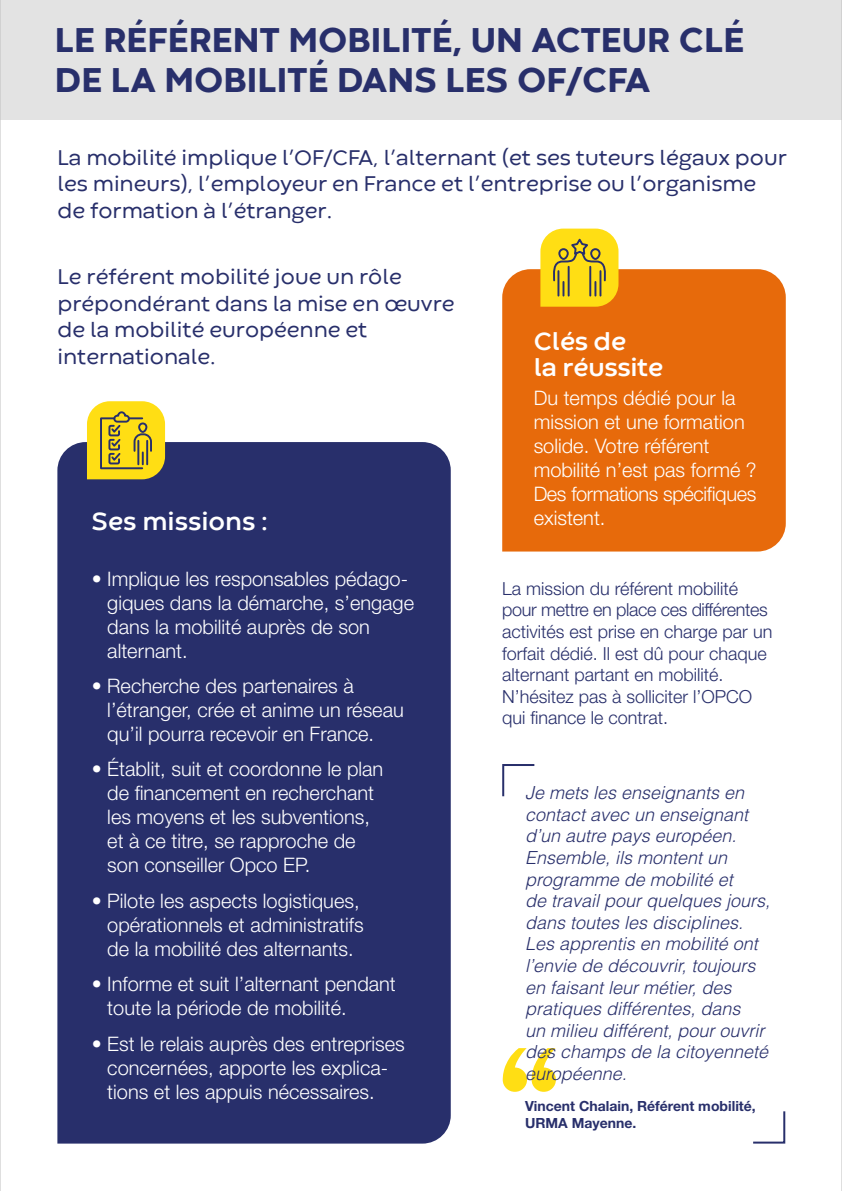
<style>
.page{position:relative;width:842px;height:1191px;background:#fff}
.page>*{position:absolute;margin:0;border:0;box-sizing:border-box;transform-origin:0 0}
.t1{font:800 36px/40px "Codec Warm";color:#282f6b}
.t2{font:700 26px/26px "Codec Warm";letter-spacing:-.01em;color:#fff}
.t3{font:22px/26.4px "Codec Warm";color:#282f6b}
.t4{font:300 20px/24px "Helvetica Neue LT Std";color:#fff}
.t5{font:italic 300 18px/21.6px "Helvetica LT Std";color:#282f6b}
.t6{font:300 18px/21.6px "Helvetica Neue LT Std";color:#282f6b}
.t7{font:700 14px/16.8px "Helvetica Neue LT Std";color:#282f6b}
</style>
<div class="page">
<div style="left:0;top:0;width:842px;height:119px;background:#e3e3e3"></div>
<div style="left:502px;top:269px;width:284px;height:282px;background:#e76a0b"></div>
<svg style="left:503px;top:1048px;width:53px;height:43px"></svg>
<svg style="left:502px;top:764px;width:33px;height:33px"></svg>
<svg style="left:753px;top:1111px;width:33px;height:33px"></svg>
<div style="left:57px;top:442px;width:394px;height:701px;background:#282f6b"></div>
<svg style="left:87px;top:401px;width:78px;height:78px;background:#dfc52a"></svg>
<svg style="left:540px;top:229px;width:78px;height:78px;background:#e7c925"></svg>
<hr style="left:841px;top:0;width:1px;height:1191px;background:#c1c0c0">
<hr style="left:0;top:0;width:1px;height:1191px;background:#c1c0c0">
<h1 class="t1" style="left:55px;top:22px;width:691px">LE RÉFÉRENT MOBILITÉ, UN ACTEUR CLÉ<br>DE LA MOBILITÉ DANS LES OF/CFA</h1>
<p class="t3" style="left:57px;top:146px;width:731px">La mobilité implique l’OF/CFA, l’alternant (et ses tuteurs légaux pour les mineurs), l’employeur en France et l’entreprise ou l’organisme de formation à l’étranger.</p>
<p class="t3" style="left:57px;top:265px;width:399px">Le référent mobilité joue un rôle prépondérant dans la mise en œuvre de la mobilité européenne et internationale.</p>
<h2 class="t2" style="left:92px;top:510px;width:178px">Ses missions :</h2>
<p class="t4" style="left:107px;top:566px;width:308px;text-indent:-16px">• Implique les responsables pédago&shy;giques dans la démarche, s’engage dans la mobilité auprès de son alternant.</p>
<p class="t4" style="left:107px;top:673px;width:298px;text-indent:-16px">• Recherche des partenaires à l’étranger, crée et anime un réseau qu’il pourra recevoir en France.</p>
<p class="t4" style="left:107px;top:757px;width:278px;text-indent:-16px">• Établit, suit et coordonne le plan de financement en recherchant les moyens et les subventions, et à ce titre, se rapproche de son conseiller Opco EP.</p>
<p class="t4" style="left:107px;top:888px;width:258px;text-indent:-16px">• Pilote les aspects logistiques, opérationnels et administratifs de la mobilité des alternants.</p>
<p class="t4" style="left:107px;top:971px;width:290px;text-indent:-16px">• Informe et suit l’alternant pendant toute la période de mobilité.</p>
<p class="t4" style="left:107px;top:1031px;width:299px;text-indent:-16px">• Est le relais auprès des entreprises concernées, apporte les explica&shy;tions et les appuis nécessaires.</p>
<h2 class="t2" style="left:534px;top:329px;width:131px">Clés de<br>la réussite</h2>
<p class="t4" style="left:534px;top:386px;width:224px">Du temps dédié pour la mission et une formation solide. Votre référent mobilité n’est pas formé ?<br>Des formations spécifiques existent.</p>
<p class="t6" style="left:502px;top:577px;width:272px">La mission du référent mobilité pour mettre en place ces différentes activités est prise en charge par un forfait dédié. Il est dû pour chaque alternant partant en mobilité.<br>N’hésitez pas à solliciter l’OPCO qui finance le contrat.</p>
<p class="t5" style="left:525px;top:782px;width:247px">Je mets les enseignants en contact avec un enseignant d’un autre pays européen.<br>Ensemble, ils montent un programme de mobilité et<br>de travail pour quelques jours, dans toutes les disciplines.<br>Les apprentis en mobilité ont l’envie de découvrir, toujours en faisant leur métier, des pratiques différentes, dans<br>un milieu différent, pour ouvrir des champs de la citoyenneté européenne.</p>
<p class="t7" style="left:525px;top:1097px;width:232px">Vincent Chalain, Référent mobilité,<br>URMA Mayenne.</p>
</div>
